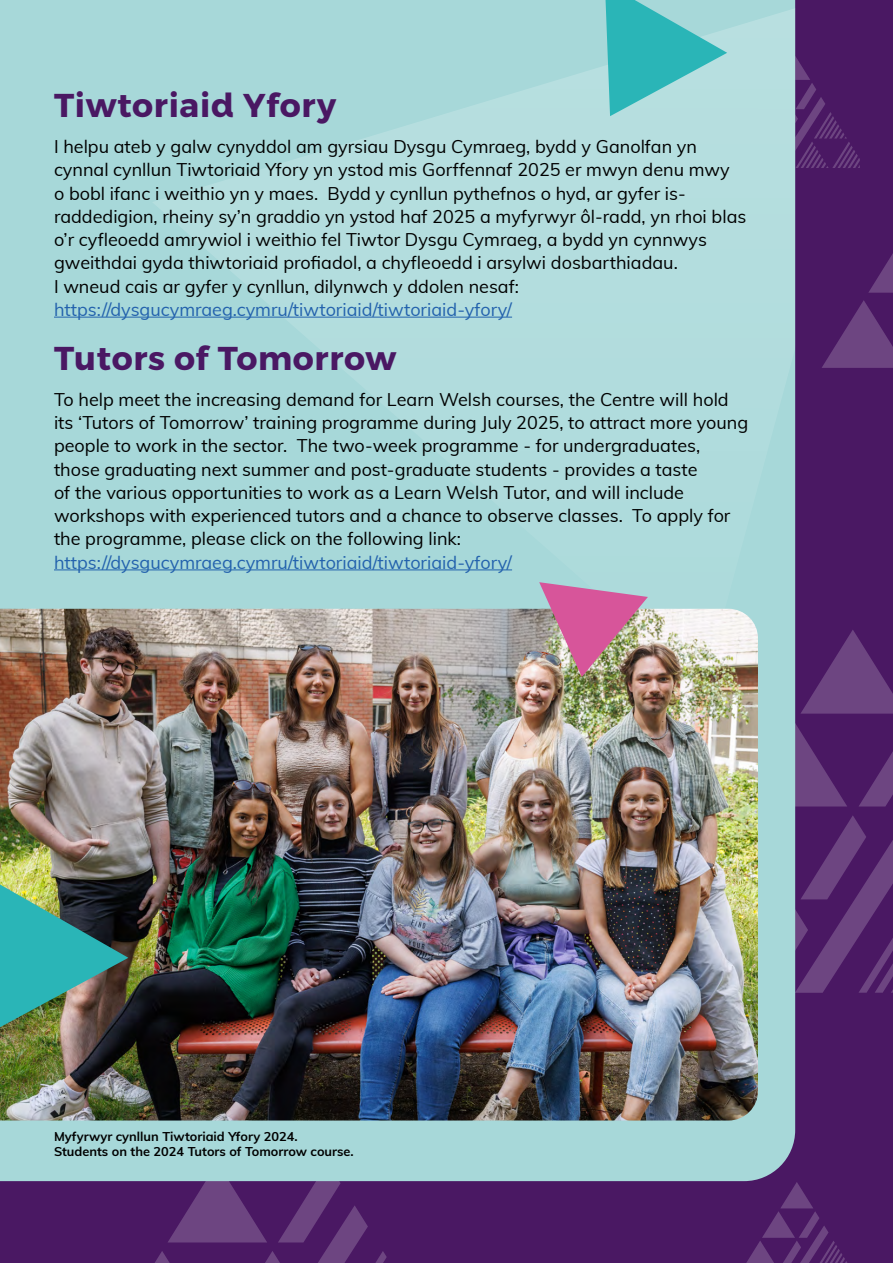
<style>
.page{position:relative;width:893px;height:1263px;background:#fff}
.page>*{position:absolute;margin:0;border:0;box-sizing:border-box;transform-origin:0 0}
.t1{font:700 33px "Cymraeg";letter-spacing:.02em;color:#4a1863}
.t2{font:18px/23.2px "Muli";color:#000}
.t3{font:18px "Muli";color:#2362ad}
.t4{font:700 12.75px/15px "Muli";color:#000}
</style>
<div class="page">
<div style="left:795px;top:0;width:98px;height:1165px;background:#4a1863"></div>
<svg style="left:822px;top:300px;width:71px;height:68px"></svg>
<svg style="left:868px;top:253px;width:25px;height:40px"></svg>
<svg style="left:801px;top:630px;width:92px;height:84px"></svg>
<svg style="left:795px;top:722px;width:98px;height:271px"></svg>
<div style="left:0;top:1052px;width:893px;height:211px;background:#4a1863"></div>
<svg style="left:112px;top:1181px;width:275px;height:82px"></svg>
<div style="left:0;top:0;width:795px;height:1181px;background:#a7d8d9"></div>
<img style="left:0;top:609px;width:758px;height:511px">
<svg style="left:152px;top:0;width:643px;height:687px;background:#aed5d5"></svg>
<svg style="left:746px;top:1182px;width:101px;height:81px"></svg>
<svg style="left:795px;top:56px;width:65px;height:112px"></svg>
<img style="left:539px;top:582px;width:109px;height:95px">
<svg style="left:606px;top:0;width:121px;height:116px;background:#66c6c8"></svg>
<img style="left:0;top:884px;width:128px;height:143px">
<hr style="left:54px;top:317px;width:458px;height:1px;background:#2362ad">
<hr style="left:54px;top:569px;width:458px;height:1px;background:#2362ad">
<h1 class="t1" style="left:54px;top:85px;width:284px">Tiwtoriaid Yfory</h1>
<p class="t2" style="left:54px;top:134px;width:694px">I helpu ateb y galw cynyddol am gyrsiau Dysgu Cymraeg, bydd y Ganolfan yn cynnal cynllun Tiwtoriaid Yfory yn ystod mis Gorffennaf 2025 er mwyn denu mwy<br>o bobl ifanc i weithio yn y maes. Bydd y cynllun pythefnos o hyd, ar gyfer is&shy;raddedigion, rheiny sy’n graddio yn ystod haf 2025 a myfyrwyr ôl-radd, yn rhoi blas o’r cyfleoedd amrywiol i weithio fel Tiwtor Dysgu Cymraeg, a bydd yn cynnwys gweithdai gyda thiwtoriaid profiadol, a chyfleoedd i arsylwi dosbarthiadau.<br>I wneud cais ar gyfer y cynllun, dilynwch y ddolen nesaf:</p>
<p class="t3" style="left:54px;top:296px;width:460px">https://dysgucymraeg.cymru/tiwtoriaid/tiwtoriaid-yfory/</p>
<h1 class="t1" style="left:54px;top:338px;width:344px">Tutors of Tomorrow</h1>
<p class="t2" style="left:54px;top:387px;width:696px">To help meet the increasing demand for Learn Welsh courses, the Centre will hold its ‘Tutors of Tomorrow’ training programme during July 2025, to attract more young people to work in the sector. The two-week programme - for undergraduates, those graduating next summer and post-graduate students - provides a taste<br>of the various opportunities to work as a Learn Welsh Tutor, and will include workshops with experienced tutors and a chance to observe classes. To apply for the programme, please click on the following link:</p>
<p class="t3" style="left:54px;top:549px;width:460px">https://dysgucymraeg.cymru/tiwtoriaid/tiwtoriaid-yfory/</p>
<p class="t4" style="left:54px;top:1128px;width:301px">Myfyrwyr cynllun Tiwtoriaid Yfory 2024.<br>Students on the 2024 Tutors of Tomorrow course.</p>
</div>
